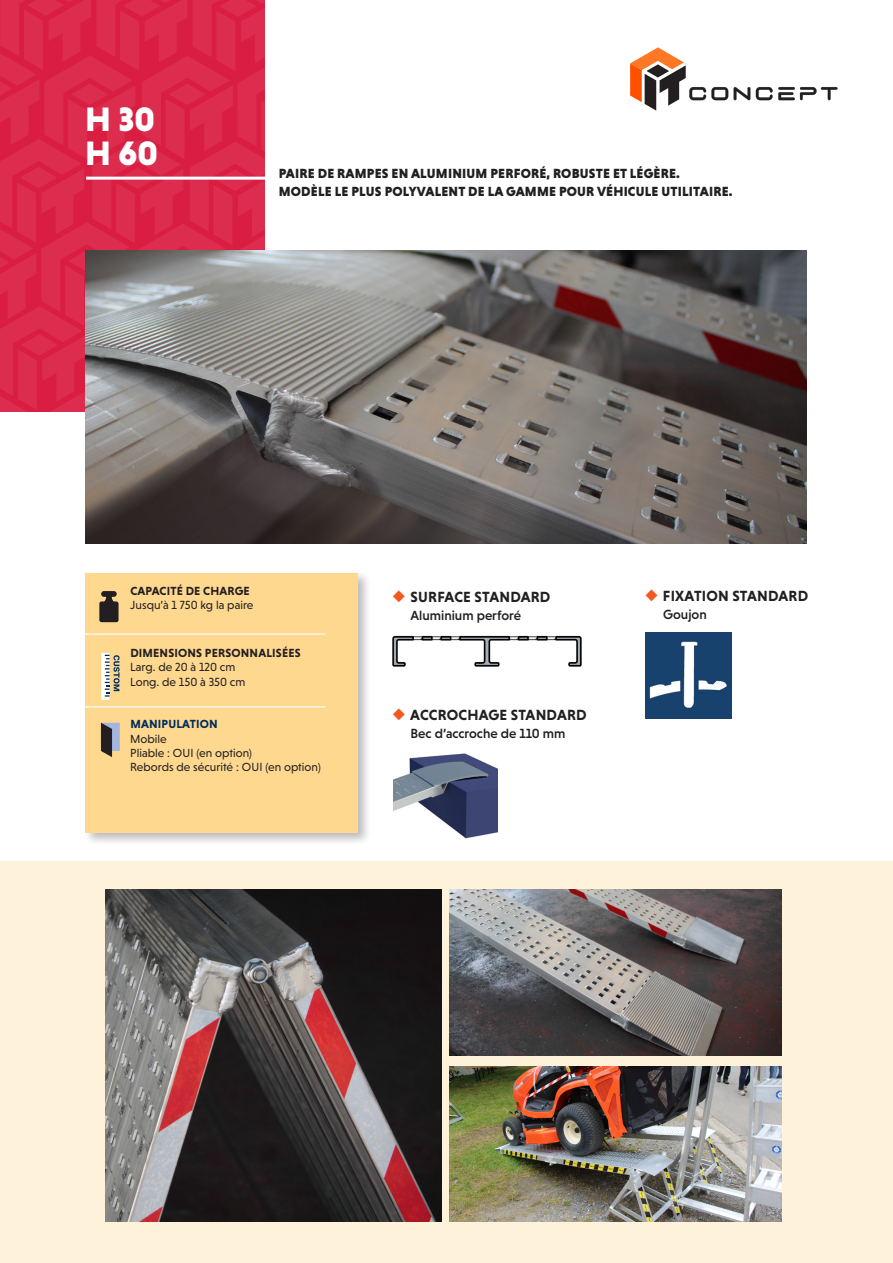
<style>
.page{position:relative;width:893px;height:1263px;background:#fff}
.page>*{position:absolute;margin:0;border:0;box-sizing:border-box;transform-origin:0 0}
.t1{font:900 34.5px "Niveau Grotesk";color:#fff}
.t2{font:700 15px "Niveau Grotesk";letter-spacing:.015em;color:#231f20}
.t3{font:900 13.5px "Niveau Grotesk";letter-spacing:.015em;color:#231f20}
.t4{font:500 13.5px "Niveau Grotesk";color:#231f20}
.t5{font:12px "Niveau Grotesk";color:#231f20}
.t6{font:700 12px "Niveau Grotesk";letter-spacing:.015em;color:#231f20}
.t7{font:700 12px "Niveau Grotesk";letter-spacing:.015em;color:#002d5e}
.s1{color:#f15921}
</style>
<div class="page">
<hr style="left:892px;top:0;width:1px;height:1263px;background:#da1e42">
<svg style="left:892px;top:0;width:1px;height:24px"></svg>
<svg style="left:892px;top:30px;width:1px;height:831px"></svg>
<svg style="left:0;top:0;width:265px;height:412px;background:#db2749"></svg>
<div style="left:0;top:861px;width:893px;height:402px;background:#fef3da"></div>
<img style="left:450px;top:1066px;width:332px;height:155px">
<div style="left:83px;top:570px;width:289px;height:276px;background:#231f20;opacity:.3"></div>
<div style="left:85px;top:573px;width:272px;height:259px;background:#fed88f"></div>
<hr style="left:47px;top:633px;width:278px;height:2px;background:#fff">
<hr style="left:86px;top:706px;width:239px;height:1px;background:#fff">
<svg style="left:99px;top:591px;width:20px;height:31px"></svg>
<svg style="left:101px;top:653px;width:9px;height:2px"></svg>
<svg style="left:101px;top:655px;width:19px;height:45px"></svg>
<div style="left:101px;top:723px;width:19px;height:28px;background:#a4b6dd"></div>
<svg style="left:101px;top:723px;width:11px;height:34px"></svg>
<hr style="left:86px;top:177px;width:186px;height:3px;background:#fff">
<img style="left:85px;top:250px;width:722px;height:293px">
<img style="left:105px;top:889px;width:336px;height:332px">
<img style="left:450px;top:889px;width:332px;height:166px">
<img style="left:392px;top:635px;width:190px;height:32px">
<img style="left:393px;top:753px;width:105px;height:86px">
<img style="left:645px;top:632px;width:87px;height:86px">
<svg style="left:734px;top:87px;width:16px;height:13px"></svg>
<svg style="left:630px;top:47px;width:98px;height:64px"></svg>
<svg style="left:756px;top:87px;width:81px;height:13px"></svg>
<p class="t1" style="left:85px;top:99px;width:71px">H 30</p>
<p class="t1" style="left:85px;top:133px;width:74px">H 60</p>
<p class="t3" style="left:279px;top:165px;width:402px">PAIRE DE RAMPES EN ALUMINIUM PERFORÉ, ROBUSTE ET LÉGÈRE.</p>
<p class="t3" style="left:279px;top:183px;width:455px">MODÈLE LE PLUS POLYVALENT DE LA GAMME POUR VÉHICULE UTILITAIRE.</p>
<p class="t6" style="left:130px;top:584px;width:121px">CAPACITÉ DE CHARGE</p>
<p class="t5" style="left:130px;top:598px;width:125px">Jusqu’à 1 750 kg la paire</p>
<p class="t6" style="left:130px;top:646px;width:172px">DIMENSIONS PERSONNALISÉES</p>
<p class="t5" style="left:130px;top:660px;width:107px">Larg. de 20 à 120 cm</p>
<p class="t5" style="left:130px;top:675px;width:117px">Long. de 150 à 350 cm</p>
<p class="t7" style="left:130px;top:717px;width:89px">MANIPULATION</p>
<p class="t5" style="left:130px;top:732px;width:38px">Mobile</p>
<p class="t5" style="left:130px;top:746px;width:123px">Pliable : OUI (en option)</p>
<p class="t5" style="left:130px;top:760px;width:192px">Rebords de sécurité : OUI (en option)</p>
<p class="t2" style="left:393px;top:588px;width:159px"><span class="s1">◆</span> SURFACE STANDARD</p>
<p class="t4" style="left:411px;top:607px;width:112px">Aluminium perforé</p>
<p class="t2" style="left:393px;top:707px;width:196px"><span class="s1">◆</span> ACCROCHAGE STANDARD</p>
<p class="t4" style="left:411px;top:726px;width:156px">Bec d’accroche de 110 mm</p>
<p class="t2" style="left:645px;top:588px;width:164px"><span class="s1">◆</span> FIXATION STANDARD</p>
<p class="t4" style="left:663px;top:607px;width:45px">Goujon</p>
</div>
